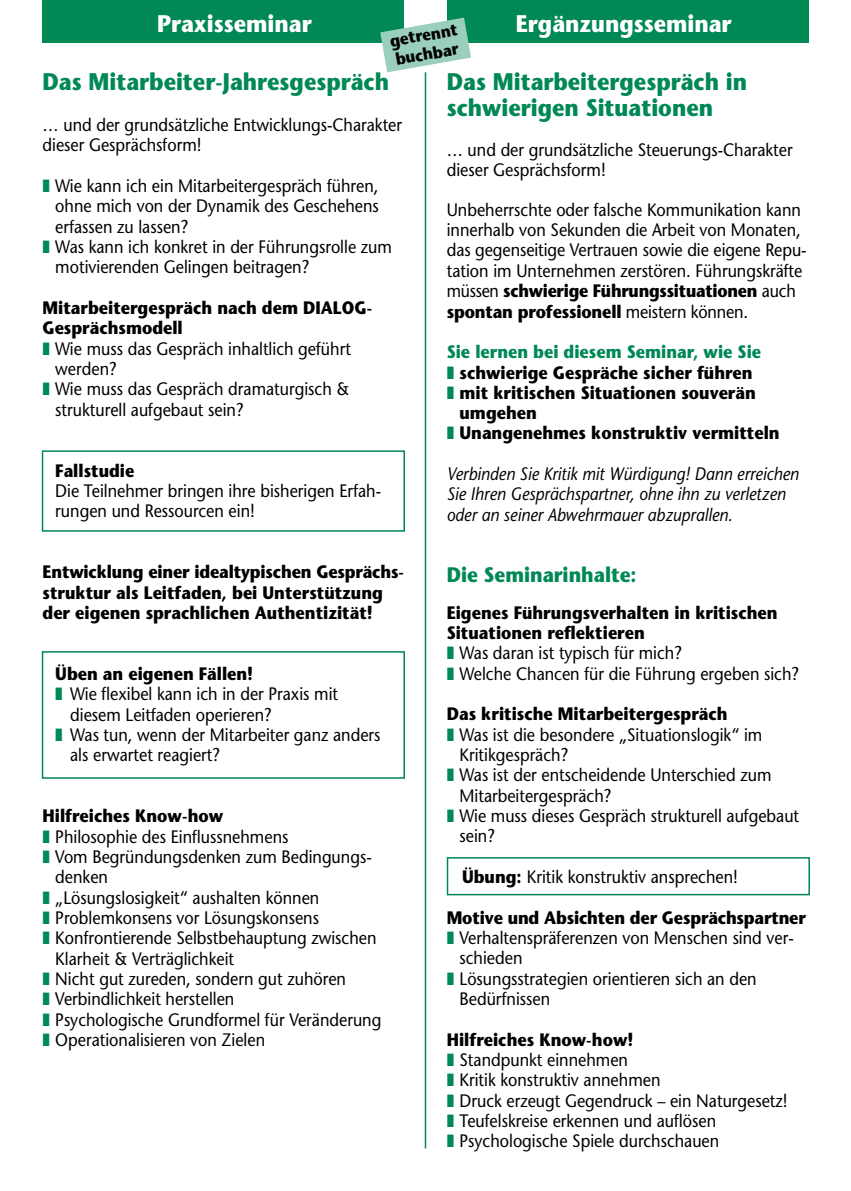
<style>
.page{position:relative;width:851px;height:1191px;background:#fff}
.page>*{position:absolute;margin:0;border:0;box-sizing:border-box;transform-origin:0 0}
.t1{font:700 24px/25.5px "Stone Sans";color:#085;scale:.9 1}
.t2{font:700 24px "Stone Sans";color:#fff;scale:.9 1}
.t3{font:700 21px "Stone Sans";color:#085;scale:.9 1}
.t4{font:18px/20.2px "Stone Sans";color:#000;scale:.9 1}
.t5{font:700 18px/20.2px "Stone Sans";color:#000;scale:.9 1}
.t6{font:italic 18px/20.2px "Stone Sans";color:#000;scale:.9 1}
.t7{font:700 18px "Stone Sans";color:#085;scale:.9 1}
.t8{font:700 16.8px/19.2px "Stone Sans";color:#000;scale:.9 1}
.s1{font-weight:700}
</style>
<div class="page">
<div style="left:446px;top:0;width:362px;height:43px;background:#085"></div>
<div style="left:43px;top:0;width:361px;height:43px;background:#085"></div>
<hr style="left:424px;top:72px;width:2px;height:1076px;background:#085">
<div style="left:42px;top:450px;width:363px;height:81px;border:2px solid #085"></div>
<div style="left:42px;top:651px;width:363px;height:127px;border:2px solid #085"></div>
<div style="left:446px;top:857px;width:363px;height:38px;border:2px solid #085"></div>
<svg style="left:380px;top:18px;width:91px;height:54px"></svg>
<h1 class="t2" style="left:157px;top:9px;width:173px">Praxisseminar</h1>
<h1 class="t2" style="left:516px;top:9px;width:241px">Ergänzungsseminar</h1>
<p class="t8" style="left:388px;top:32px;width:78px;rotate:-10deg">getrennt buchbar</p>
<h1 class="t1" style="left:43px;top:69px;width:386px">Das Mitarbeiter-Jahresgespräch</h1>
<p class="t4" style="left:43px;top:115px;width:401px">… und der grundsätzliche Entwicklungs-Charakter dieser Gesprächsform!</p>
<p class="t4" style="left:55px;top:176px;width:375px">Wie kann ich ein Mitarbeitergespräch führen, ohne mich von der Dynamik des Geschehens erfassen zu lassen?<br>Was kann ich konkret in der Führungsrolle zum motivierenden Gelingen beitragen?</p>
<p class="t5" style="left:43px;top:297px;width:368px">Mitarbeitergespräch nach dem DIALOG-<br>Gesprächsmodell</p>
<p class="t4" style="left:55px;top:338px;width:330px">Wie muss das Gespräch inhaltlich geführt werden?<br>Wie muss das Gespräch dramaturgisch &amp; strukturell aufgebaut sein?</p>
<p class="t5" style="left:55px;top:460px;width:89px">Fallstudie</p>
<p class="t4" style="left:55px;top:480px;width:363px">Die Teilnehmer bringen ihre bisherigen Erfah&shy;rungen und Ressourcen ein!</p>
<p class="t5" style="left:43px;top:562px;width:403px">Entwicklung einer idealtypischen Gesprächs&shy;struktur als Leitfaden, bei Unterstützung der eigenen sprachlichen Authentizität!</p>
<p class="t5" style="left:55px;top:663px;width:221px">Üben an eigenen Fällen!</p>
<p class="t4" style="left:70px;top:684px;width:346px">Wie flexibel kann ich in der Praxis mit diesem Leitfaden operieren?<br>Was tun, wenn der Mitarbeiter ganz anders als erwartet reagiert?</p>
<p class="t5" style="left:43px;top:806px;width:202px">Hilfreiches Know-how</p>
<p class="t4" style="left:55px;top:826px;width:364px">Philosophie des Einflussnehmens<br>Vom Begründungsdenken zum Bedingungs&shy;denken<br>„Lösungslosigkeit“ aushalten können Problemkonsens vor Lösungskonsens Konfrontierende Selbstbehauptung zwischen Klarheit &amp; Verträglichkeit<br>Nicht gut zureden, sondern gut zuhören Verbindlichkeit herstellen<br>Psychologische Grundformel für Veränderung Operationalisieren von Zielen</p>
<h1 class="t1" style="left:446px;top:69px;width:335px">Das Mitarbeitergespräch in schwierigen Situationen</h1>
<p class="t4" style="left:446px;top:139px;width:386px">… und der grundsätzliche Steuerungs-Charakter dieser Gesprächsform!</p>
<p class="t4" style="left:446px;top:199px;width:401px">Unbeherrschte oder falsche Kommunikation kann innerhalb von Sekunden die Arbeit von Monaten, das gegenseitige Vertrauen sowie die eigene Repu&shy;tation im Unternehmen zerstören. Führungskräfte müssen <span class="s1">schwierige Führungssituationen</span> auch <span class="s1">spontan professionell</span> meistern können.</p>
<p class="t7" style="left:446px;top:341px;width:351px">Sie lernen bei diesem Seminar, wie Sie</p>
<p class="t5" style="left:459px;top:362px;width:357px">schwierige Gespräche sicher führen mit kritischen Situationen souverän umgehen<br>Unangenehmes konstruktiv vermitteln</p>
<p class="t6" style="left:446px;top:464px;width:392px">Verbinden Sie Kritik mit Würdigung! Dann erreichen<br>Sie Ihren Gesprächspartner, ohne ihn zu verletzen oder an seiner Abwehrmauer abzuprallen.</p>
<p class="t3" style="left:446px;top:562px;width:212px">Die Seminarinhalte:</p>
<p class="t5" style="left:446px;top:602px;width:369px">Eigenes Führungsverhalten in kritischen<br>Situationen reflektieren</p>
<p class="t4" style="left:459px;top:643px;width:379px">Was daran ist typisch für mich?<br>Welche Chancen für die Führung ergeben sich?</p>
<p class="t5" style="left:446px;top:704px;width:313px">Das kritische Mitarbeitergespräch</p>
<p class="t4" style="left:459px;top:724px;width:379px">Was ist die besondere „Situationslogik“ im<br>Kritikgespräch?<br>Was ist der entscheidende Unterschied zum<br>Mitarbeitergespräch?<br>Wie muss dieses Gespräch strukturell aufgebaut sein?</p>
<p class="t4" style="left:462px;top:866px;width:308px"><span class="s1">Übung:</span> Kritik konstruktiv ansprechen!</p>
<p class="t5" style="left:446px;top:907px;width:400px">Motive und Absichten der Gesprächspartner</p>
<p class="t4" style="left:459px;top:927px;width:373px">Verhaltenspräferenzen von Menschen sind ver&shy;schieden<br>Lösungsstrategien orientieren sich an den<br>Bedürfnissen</p>
<p class="t5" style="left:446px;top:1029px;width:209px">Hilfreiches Know-how!</p>
<p class="t4" style="left:459px;top:1049px;width:366px">Standpunkt einnehmen<br>Kritik konstruktiv annehmen<br>Druck erzeugt Gegendruck – ein Naturgesetz!<br>Teufelskreise erkennen und auflösen Psychologische Spiele durchschauen</p>
</div>
